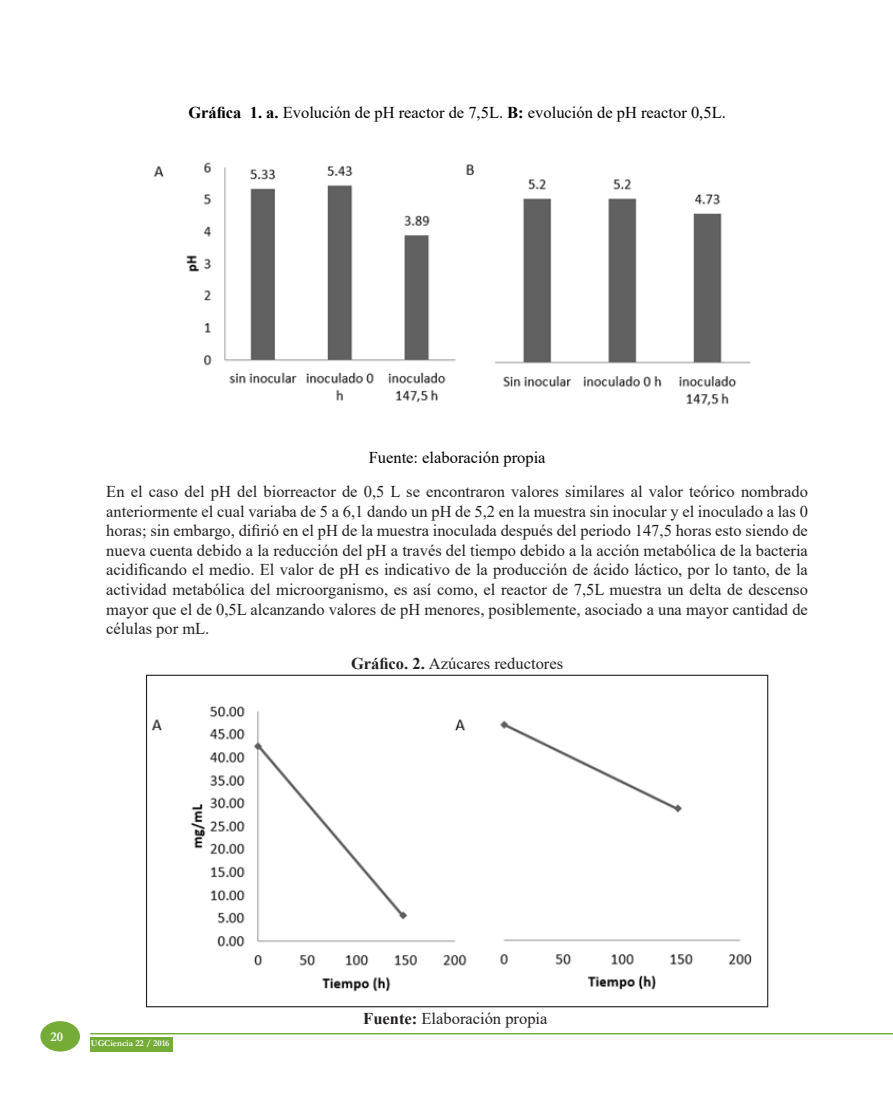
<style>
.page{position:relative;width:893px;height:1106px;background:#fff}
.page>*{position:absolute;margin:0;border:0;box-sizing:border-box;transform-origin:0 0}
.t1{font:16.5px/19.5px "Times New Roman";color:#231f20;text-align:justify}
.t2{font:16.5px "Times New Roman";color:#000}
.t3{font:700 13.5px "Garamond";color:#fff}
.t4{font:700 9px "Garamond";color:#fff}
.s1{font-weight:700}
</style>
<div class="page">
<div style="left:40px;top:1021px;width:40px;height:30px;background:#74ac37;border-radius:50%"></div>
<hr style="left:90px;top:1033px;width:803px;height:1px;background:#74ac37">
<div style="left:90px;top:1036px;width:83px;height:15px;background:#74ac37"></div>
<img style="left:154px;top:162px;width:597px;height:244px">
<img style="left:151px;top:706px;width:601px;height:286px">
<p class="t2" style="left:188px;top:101px;width:539px"><span class="s1">Gráfica 1. a.</span> Evolución de pH reactor de 7,5L. <span class="s1">B:</span> evolución de pH reactor 0,5L.</p>
<p class="t2" style="left:369px;top:446px;width:178px">Fuente: elaboración propia</p>
<p class="t1" style="left:106px;top:481px;width:703px">En el caso del pH del biorreactor de 0,5 L se encontraron valores similares al valor teórico nombrado anteriormente el cual variaba de 5 a 6,1 dando un pH de 5,2 en la muestra sin inocular y el inoculado a las 0 horas; sin embargo, difirió en el pH de la muestra inoculada después del periodo 147,5 horas esto siendo de nueva cuenta debido a la reducción del pH a través del tiempo debido a la acción metabólica de la bacteria acidificando el medio. El valor de pH es indicativo de la producción de ácido láctico, por lo tanto, de la actividad metabólica del microorganismo, es así como, el reactor de 7,5L muestra un delta de descenso mayor que el de 0,5L alcanzando valores de pH menores, posiblemente, asociado a una mayor cantidad de células por mL.</p>
<p class="t1" style="left:351px;top:652px;width:214px"><span class="s1">Gráfico. 2.</span> Azúcares reductores</p>
<p class="t3" style="left:51px;top:1027px;width:14px">20</p>
<p class="t4" style="left:91px;top:1037px;width:80px">UGCiencia 22 / 2016</p>
<p class="t1" style="left:363px;top:1008px;width:186px"><span class="s1">Fuente:</span> Elaboración propia</p>
</div>
